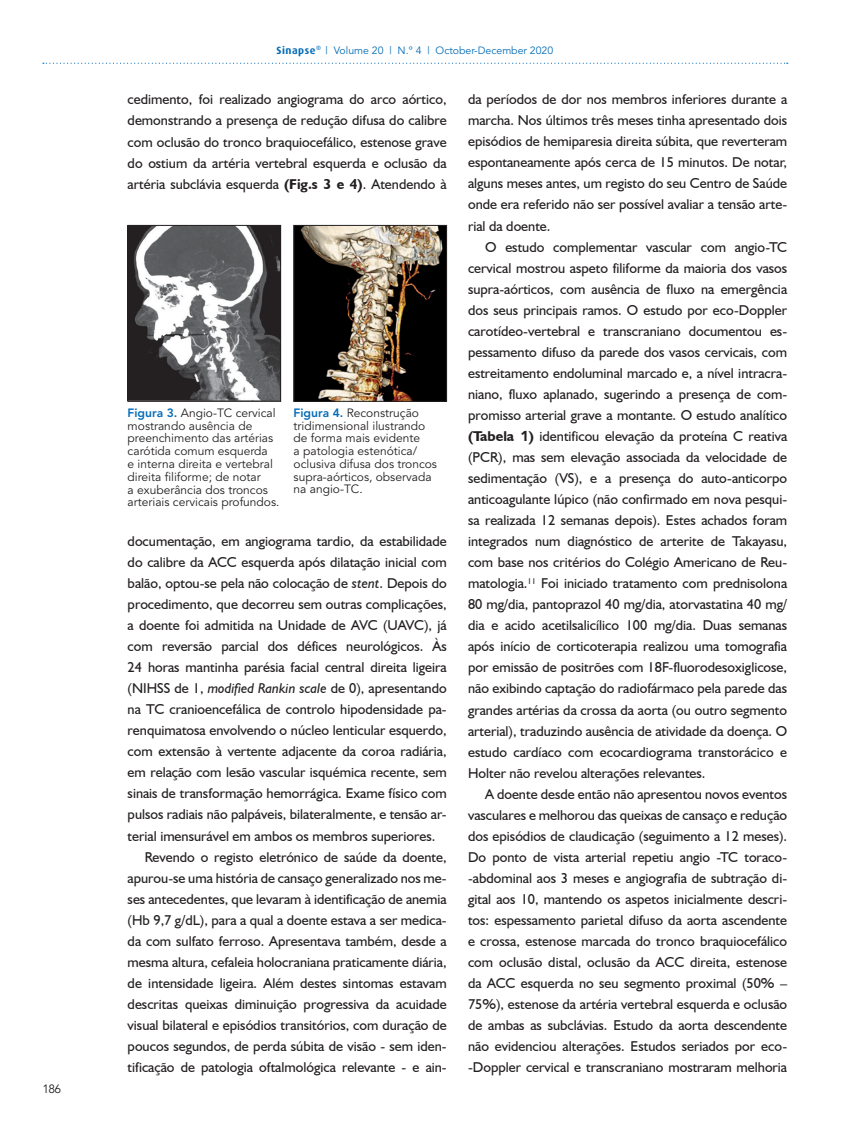
<style>
.page{position:relative;width:851px;height:1136px;background:#fff}
.page>*{position:absolute;margin:0;border:0;box-sizing:border-box;transform-origin:0 0}
.t1{font:14.25px/21px "Humanist 521 BT";color:#231f20;text-align:justify}
.t2{font:12px/12.8px "Avenir";color:#231f20}
.t3{font:10.5px "Avenir";color:#046cb6}
.s1{font-family:"Dax";font-weight:700}
.s2{font-weight:700}
.s3{font-weight:800;color:#046cb6}
.s4{font-style:italic}
.s5{font-family:"Avenir";font-weight:900}
</style>
<div class="page">
<svg style="left:43px;top:63px;width:744px;height:1px"></svg>
<img style="left:130px;top:227px;width:149px;height:172px">
<div style="left:128px;top:225px;width:153px;height:176px;border:1px solid #231f20"></div>
<img style="left:295px;top:227px;width:149px;height:172px">
<div style="left:293px;top:225px;width:153px;height:176px;border:1px solid #231f20"></div>
<p class="t2" style="left:43px;top:1083px;width:20px">186</p>
<p class="t3" style="left:276px;top:44px;width:278px"><span class="s1">Sinapse</span><sup>®</sup> | Volume 20 | N.º 4 | October-December 2020</p>
<p class="t1" style="left:128px;top:89px;width:320px">cedimento, foi realizado angiograma do arco aórtico, demonstrando a presença de redução difusa do calibre com oclusão do tronco braquiocefálico, estenose grave do ostium da artéria vertebral esquerda e oclusão da artéria subclávia esquerda <span class="s2">(Fig.s 3 e 4)</span>. Atendendo à</p>
<p class="t2" style="left:128px;top:407px;width:153px"><span class="s3">Figura 3.</span> Angio-TC cervical mostrando ausência de preenchimento das artérias carótida comum esquerda<br>e interna direita e vertebral direita filiforme; de notar<br>a exuberância dos troncos arteriais cervicais profundos.</p>
<p class="t2" style="left:293px;top:407px;width:145px"><span class="s3">Figura 4.</span> Reconstrução tridimensional ilustrando de forma mais evidente<br>a patologia estenótica/ oclusiva difusa dos troncos supra-aórticos, observada na angio-TC.</p>
<p class="t1" style="left:128px;top:530px;width:320px">documentação, em angiograma tardio, da estabilidade</p>
<p class="t1" style="left:128px;top:551px;width:320px">do calibre da ACC esquerda após dilatação inicial com</p>
<p class="t1" style="left:128px;top:572px;width:320px">balão, optou-se pela não colocação de <span class="s4">stent</span>. Depois do</p>
<p class="t1" style="left:128px;top:593px;width:320px">procedimento, que decorreu sem outras complicações,</p>
<p class="t1" style="left:128px;top:614px;width:320px">a doente foi admitida na Unidade de AVC (UAVC), já</p>
<p class="t1" style="left:128px;top:635px;width:320px">com reversão parcial dos défices neurológicos. Às</p>
<p class="t1" style="left:128px;top:656px;width:320px">24 horas mantinha parésia facial central direita ligeira</p>
<p class="t1" style="left:128px;top:677px;width:320px">(NIHSS de 1, <span class="s4">modified Rankin scale</span> de 0), apresentando</p>
<p class="t1" style="left:128px;top:698px;width:320px">na TC cranioencefálica de controlo hipodensidade pa-</p>
<p class="t1" style="left:128px;top:719px;width:320px">renquimatosa envolvendo o núcleo lenticular esquerdo,</p>
<p class="t1" style="left:128px;top:740px;width:320px">com extensão à vertente adjacente da coroa radiária,</p>
<p class="t1" style="left:128px;top:761px;width:320px">em relação com lesão vascular isquémica recente, sem</p>
<p class="t1" style="left:128px;top:782px;width:320px">sinais de transformação hemorrágica. Exame físico com</p>
<p class="t1" style="left:128px;top:803px;width:320px">pulsos radiais não palpáveis, bilateralmente, e tensão ar-</p>
<p class="t1" style="left:128px;top:824px;width:309px">terial imensurável em ambos os membros superiores.</p>
<p class="t1" style="left:145px;top:845px;width:303px">Revendo o registo eletrónico de saúde da doente,</p>
<p class="t1" style="left:128px;top:866px;width:320px">apurou-se uma história de cansaço generalizado nos me-</p>
<p class="t1" style="left:128px;top:887px;width:320px">ses antecedentes, que levaram à identificação de anemia</p>
<p class="t1" style="left:128px;top:908px;width:320px">(Hb 9,7 g/dL), para a qual a doente estava a ser medica-</p>
<p class="t1" style="left:128px;top:930px;width:320px">da com sulfato ferroso. Apresentava também, desde a</p>
<p class="t1" style="left:128px;top:951px;width:320px">mesma altura, cefaleia holocraniana praticamente diária,</p>
<p class="t1" style="left:128px;top:972px;width:320px">de intensidade ligeira. Além destes sintomas estavam</p>
<p class="t1" style="left:128px;top:993px;width:320px">descritas queixas diminuição progressiva da acuidade</p>
<p class="t1" style="left:128px;top:1014px;width:320px">visual bilateral e episódios transitórios, com duração de</p>
<p class="t1" style="left:128px;top:1035px;width:320px">poucos segundos, de perda súbita de visão - sem iden-</p>
<p class="t1" style="left:128px;top:1056px;width:320px">tificação de patologia oftalmológica relevante - e ain-</p>
<p class="t1" style="left:468px;top:89px;width:320px">da períodos de dor nos membros inferiores durante a marcha. Nos últimos três meses tinha apresentado dois episódios de hemiparesia direita súbita, que reverteram espontaneamente após cerca de 15 minutos. De notar, alguns meses antes, um registo do seu Centro de Saúde onde era referido não ser possível avaliar a tensão arte&shy;rial da doente.</p>
<p class="t1" style="left:468px;top:236px;width:320px;text-indent:17px">O estudo complementar vascular com angio-TC cervical mostrou aspeto filiforme da maioria dos vasos supra-aórticos, com ausência de fluxo na emergência dos seus principais ramos. O estudo por eco-Doppler carotídeo-vertebral e transcraniano documentou es&shy;pessamento difuso da parede dos vasos cervicais, com estreitamento endoluminal marcado e, a nível intracra&shy;niano, fluxo aplanado, sugerindo a presença de com&shy;promisso arterial grave a montante. O estudo analítico <span class="s2">(Tabela</span> <span class="s5">1</span><span class="s2">)</span> identificou elevação da proteína C reativa (PCR), mas sem elevação associada da velocidade de sedimentação (VS), e a presença do auto-anticorpo anticoagulante lúpico (não confirmado em nova pesqui&shy;sa realizada 12 semanas depois). Estes achados foram integrados num diagnóstico de arterite de Takayasu, com base nos critérios do Colégio Americano de Reu&shy;matologia.<sup>11</sup> Foi iniciado tratamento com prednisolona 80 mg/dia, pantoprazol 40 mg/dia, atorvastatina 40 mg/ dia e acido acetilsalicílico 100 mg/dia. Duas semanas após início de corticoterapia realizou uma tomografia por emissão de positrões com 18F-fluorodesoxiglicose, não exibindo captação do radiofármaco pela parede das grandes artérias da crossa da aorta (ou outro segmento arterial), traduzindo ausência de atividade da doença. O estudo cardíaco com ecocardiograma transtorácico e Holter não revelou alterações relevantes.</p>
<p class="t1" style="left:468px;top:782px;width:320px;text-indent:17px">A doente desde então não apresentou novos eventos vasculares e melhorou das queixas de cansaço e redução dos episódios de claudicação (seguimento a 12 meses).<br>Do ponto de vista arterial repetiu angio -TC toraco--abdominal aos 3 meses e angiografia de subtração di&shy;gital aos 10, mantendo os aspetos inicialmente descri&shy;tos: espessamento parietal difuso da aorta ascendente e crossa, estenose marcada do tronco braquiocefálico com oclusão distal, oclusão da ACC direita, estenose da ACC esquerda no seu segmento proximal (50% – 75%), estenose da artéria vertebral esquerda e oclusão de ambas as subclávias. Estudo da aorta descendente não evidenciou alterações. Estudos seriados por eco--Doppler cervical e transcraniano mostraram melhoria</p>
</div>
